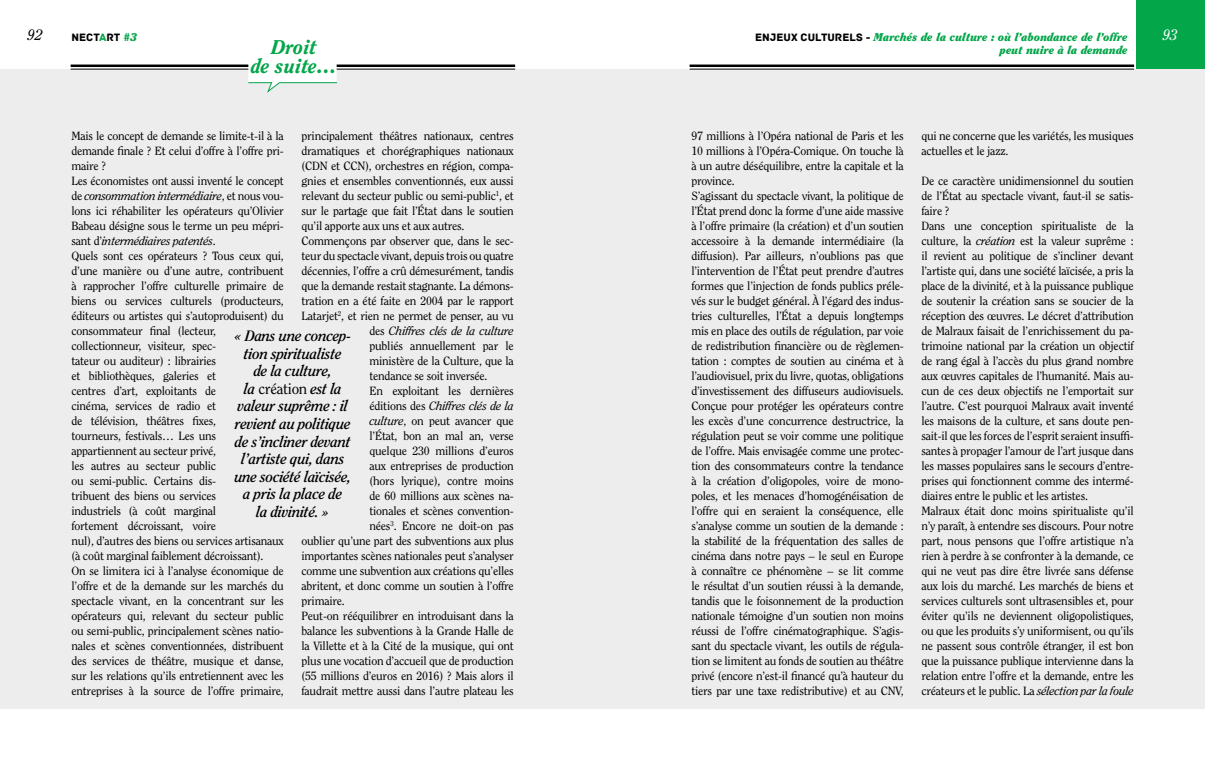
<style>
.page{position:relative;width:1205px;height:780px;background:#fff}
.page>*{position:absolute;margin:0;border:0;box-sizing:border-box;transform-origin:0 0}
.t1{font:italic 800 19.88px/18.4px "Clearface";color:#04a64a;text-align:center}
.t2{font:italic 700 15px/17.5px "Clearface";letter-spacing:-.02em;color:#000;text-align:center}
.t3{font:italic 15px "Clearface";color:#000}
.t4{font:italic 15px "Clearface";color:#fff}
.t5{font:11.88px/15px "Clearface";letter-spacing:-.02em;color:#000}
.t6{font:italic 11.88px "Clearface";letter-spacing:-.02em;color:#000}
.t7{font:italic 900 11.25px/13.5px "Clearface";color:#04a64a;text-align:right}
.t8{font:11.25px "Archive";color:#000}
.s1{color:#04a64a}
.s2{font-family:"Clearface";font-weight:900;font-style:italic;color:#04a64a}
.s3{font-family:"Archive";font-weight:400;font-style:normal;color:#000}
.s4{font-style:italic}
.s5{font-style:normal}
.s6{font-weight:400;font-style:normal}
</style>
<div class="page">
<div style="left:1135px;top:0;width:70px;height:69px;background:#04a64a"></div>
<div style="left:0;top:69px;width:1205px;height:640px;background:#ededed"></div>
<hr style="left:689px;top:64px;width:445px;height:3px;background:#000">
<hr style="left:689px;top:69px;width:445px;height:1px;background:#000">
<hr style="left:71px;top:64px;width:444px;height:3px;background:#000">
<hr style="left:71px;top:69px;width:444px;height:1px;background:#000">
<svg style="left:248px;top:64px;width:90px;height:29px"></svg>
<p class="t3" style="left:28px;top:26px;width:16px">92</p>
<p class="t8" style="left:71px;top:30px;width:67px">NECT<span class="s1">A</span>RT <span class="s2">#3</span></p>
<p class="t4" style="left:1163px;top:26px;width:16px">93</p>
<p class="t7" style="left:755px;top:30px;width:374px"><span class="s3">ENJEUX CULTURELS -</span> Marchés de la culture : où l’abondance de l’offre peut nuire à la demande</p>
<h1 class="t1" style="left:251px;top:38px;width:87px">Droit<br>de suite…</h1>
<p class="t5" style="left:71px;top:128px;width:214px">Mais le concept de demande se limite-t-il à la demande finale ? Et celui d’offre à l’offre pri&shy;maire ?<br>Les économistes ont aussi inventé le concept de <span class="s4">consommation intermédiaire</span>, et nous vou&shy;lons ici réhabiliter les opérateurs qu’Olivier Babeau désigne sous le terme un peu mépri&shy;sant d’<span class="s4">intermédiaires patentés</span>.<br>Quels sont ces opérateurs ? Tous ceux qui, d’une manière ou d’une autre, contribuent à rapprocher l’offre culturelle primaire de biens ou services culturels (producteurs, éditeurs ou artistes qui s’autoproduisent) du consommateur final (lecteur, collectionneur, visiteur, spec-<br>tateur ou auditeur) : librairies<br>et bibliothèques, galeries et<br>centres d’art, exploitants de<br>cinéma, services de radio et<br>de télévision, théâtres fixes,<br>tourneurs, festivals… Les uns appartiennent au secteur privé,<br>les autres au secteur public<br>ou semi-public. Certains dis-<br>tribuent des biens ou services<br>industriels (à coût marginal<br>fortement décroissant, voire<br>nul), d’autres des biens ou services artisanaux (à coût marginal faiblement décroissant).<br>On se limitera ici à l’analyse économique de l’offre et de la demande sur les marchés du spectacle vivant, en la concentrant sur les opérateurs qui, relevant du secteur public ou semi-public, principalement scènes natio&shy;nales et scènes conventionnées, distribuent des services de théâtre, musique et danse, sur les relations qu’ils entretiennent avec les entreprises à la source de l’offre primaire,</p>
<p class="t5" style="left:301px;top:128px;width:214px">principalement théâtres nationaux, centres</p>
<p class="t5" style="left:301px;top:143px;width:214px">dramatiques et chorégraphiques nationaux</p>
<p class="t5" style="left:301px;top:158px;width:214px">(CDN et CCN), orchestres en région, compa-</p>
<p class="t5" style="left:301px;top:173px;width:214px">gnies et ensembles conventionnés, eux aussi</p>
<p class="t5" style="left:301px;top:188px;width:214px">relevant du secteur public ou semi-public<sup>1</sup>, et</p>
<p class="t5" style="left:301px;top:203px;width:214px">sur le partage que fait l’État dans le soutien</p>
<p class="t5" style="left:301px;top:218px;width:164px">qu’il apporte aux uns et aux autres.</p>
<p class="t5" style="left:301px;top:233px;width:214px">Commençons par observer que, dans le sec-</p>
<p class="t5" style="left:301px;top:248px;width:214px">teur du spectacle vivant, depuis trois ou quatre</p>
<p class="t5" style="left:301px;top:263px;width:214px">décennies, l’offre a crû démesurément, tandis</p>
<p class="t5" style="left:301px;top:278px;width:214px">que la demande restait stagnante. La démons-</p>
<p class="t5" style="left:301px;top:293px;width:214px">tration en a été faite en 2004 par le rapport</p>
<p class="t5" style="left:301px;top:308px;width:214px">Latarjet<sup>2</sup>, et rien ne permet de penser, au vu</p>
<p class="t6" style="left:369px;top:324px;width:146px"><span class="s5">des</span> Chiffres clés de la culture</p>
<p class="t5" style="left:369px;top:338px;width:146px">publiés annuellement par le</p>
<p class="t5" style="left:369px;top:353px;width:146px">ministère de la Culture, que la</p>
<p class="t5" style="left:369px;top:368px;width:120px">tendance se soit inversée.</p>
<p class="t5" style="left:369px;top:383px;width:146px">En exploitant les dernières</p>
<p class="t6" style="left:369px;top:399px;width:146px"><span class="s5">éditions des</span> Chiffres clés de la</p>
<p class="t5" style="left:369px;top:413px;width:146px"><span class="s4">culture</span>, on peut avancer que</p>
<p class="t5" style="left:369px;top:428px;width:146px">l’État, bon an mal an, verse</p>
<p class="t5" style="left:369px;top:443px;width:146px">quelque 230 millions d’euros</p>
<p class="t5" style="left:369px;top:458px;width:146px">aux entreprises de production</p>
<p class="t5" style="left:369px;top:473px;width:146px">(hors lyrique), contre moins</p>
<p class="t5" style="left:369px;top:488px;width:146px">de 60 millions aux scènes na-</p>
<p class="t5" style="left:369px;top:503px;width:146px">tionales et scènes convention-</p>
<p class="t5" style="left:369px;top:518px;width:146px">nées<sup>3</sup>. Encore ne doit-on pas</p>
<p class="t5" style="left:301px;top:533px;width:214px">oublier qu’une part des subventions aux plus</p>
<p class="t5" style="left:301px;top:548px;width:214px">importantes scènes nationales peut s’analyser</p>
<p class="t5" style="left:301px;top:563px;width:214px">comme une subvention aux créations qu’elles</p>
<p class="t5" style="left:301px;top:578px;width:214px">abritent, et donc comme un soutien à l’offre</p>
<p class="t5" style="left:301px;top:593px;width:45px">primaire.</p>
<p class="t5" style="left:301px;top:608px;width:214px">Peut-on rééquilibrer en introduisant dans la</p>
<p class="t5" style="left:301px;top:623px;width:214px">balance les subventions à la Grande Halle de</p>
<p class="t5" style="left:301px;top:638px;width:214px">la Villette et à la Cité de la musique, qui ont</p>
<p class="t5" style="left:301px;top:653px;width:214px">plus une vocation d’accueil que de production</p>
<p class="t5" style="left:301px;top:668px;width:214px">(55 millions d’euros en 2016) ? Mais alors il</p>
<p class="t5" style="left:301px;top:683px;width:214px">faudrait mettre aussi dans l’autre plateau les</p>
<p class="t2" style="left:234px;top:327px;width:118px">« Dans une concep&shy;tion spiritualiste<br>de la culture,<br>la <span class="s6">création</span> est la valeur suprême : il revient au politique de s’incliner devant l’artiste qui, dans une société laïcisée, a pris la place de<br>la divinité. »</p>
<p class="t5" style="left:691px;top:128px;width:214px">97 millions à l’Opéra national de Paris et les 10 millions à l’Opéra-Comique. On touche là à un autre déséquilibre, entre la capitale et la province.<br>S’agissant du spectacle vivant, la politique de l’État prend donc la forme d’une aide massive à l’offre primaire (la création) et d’un soutien accessoire à la demande intermédiaire (la diffusion). Par ailleurs, n’oublions pas que l’intervention de l’État peut prendre d’autres formes que l’injection de fonds publics préle&shy;vés sur le budget général. À l’égard des indus&shy;tries culturelles, l’État a depuis longtemps mis en place des outils de régulation, par voie de redistribution financière ou de règlemen&shy;tation : comptes de soutien au cinéma et à l’audiovisuel, prix du livre, quotas, obligations d’investissement des diffuseurs audiovisuels.<br>Conçue pour protéger les opérateurs contre les excès d’une concurrence destructrice, la régulation peut se voir comme une politique de l’offre. Mais envisagée comme une protec&shy;tion des consommateurs contre la tendance à la création d’oligopoles, voire de mono&shy;poles, et les menaces d’homogénéisation de l’offre qui en seraient la conséquence, elle s’analyse comme un soutien de la demande : la stabilité de la fréquentation des salles de cinéma dans notre pays – le seul en Europe à connaître ce phénomène – se lit comme le résultat d’un soutien réussi à la demande, tandis que le foisonnement de la production nationale témoigne d’un soutien non moins réussi de l’offre cinématographique. S’agis&shy;sant du spectacle vivant, les outils de régula&shy;tion se limitent au fonds de soutien au théâtre privé (encore n’est-il financé qu’à hauteur du tiers par une taxe redistributive) et au CNV,</p>
<p class="t5" style="left:921px;top:128px;width:214px">qui ne concerne que les variétés, les musiques actuelles et le jazz.</p>
<p class="t5" style="left:921px;top:173px;width:214px">De ce caractère unidimensionnel du soutien de l’État au spectacle vivant, faut-il se satis&shy;faire ?<br>Dans une conception spiritualiste de la culture, la <span class="s4">création</span> est la valeur suprême : il revient au politique de s’incliner devant l’artiste qui, dans une société laïcisée, a pris la place de la divinité, et à la puissance publique de soutenir la création sans se soucier de la réception des œuvres. Le décret d’attribution de Malraux faisait de l’enrichissement du pa&shy;trimoine national par la création un objectif de rang égal à l’accès du plus grand nombre aux œuvres capitales de l’humanité. Mais au&shy;cun de ces deux objectifs ne l’emportait sur l’autre. C’est pourquoi Malraux avait inventé les maisons de la culture, et sans doute pen&shy;sait-il que les forces de l’esprit seraient insuffi&shy;santes à propager l’amour de l’art jusque dans les masses populaires sans le secours d’entre&shy;prises qui fonctionnent comme des intermé&shy;diaires entre le public et les artistes.<br>Malraux était donc moins spiritualiste qu’il n’y paraît, à entendre ses discours. Pour notre part, nous pensons que l’offre artistique n’a rien à perdre à se confronter à la demande, ce qui ne veut pas dire être livrée sans défense aux lois du marché. Les marchés de biens et services culturels sont ultrasensibles et, pour éviter qu’ils ne deviennent oligopolistiques, ou que les produits s’y uniformisent, ou qu’ils ne passent sous contrôle étranger, il est bon que la puissance publique intervienne dans la relation entre l’offre et la demande, entre les créateurs et le public. La <span class="s4">sélection par la foule</span></p>
</div>
